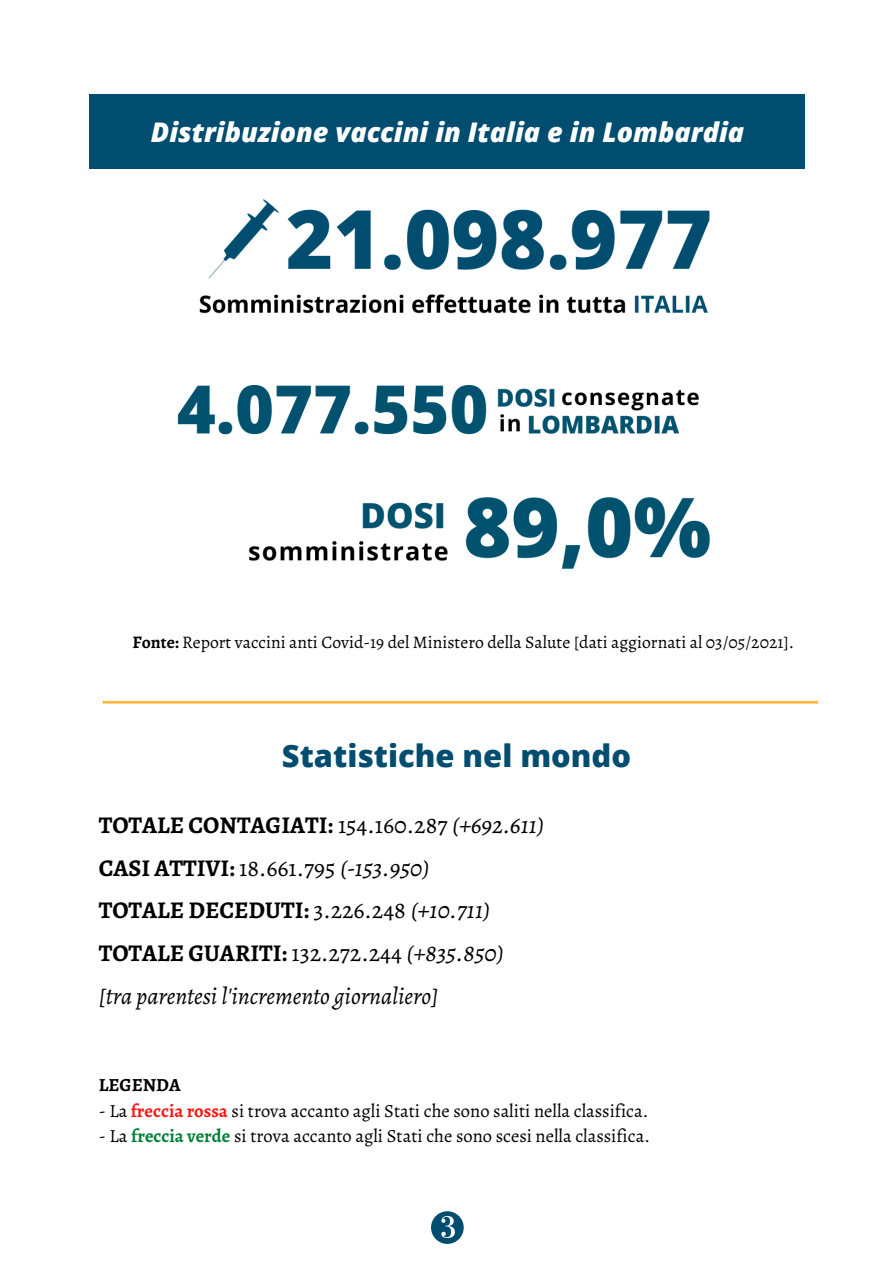
<style>
.page{position:relative;width:894px;height:1264px;background:#fff}
.page>*{position:absolute;margin:0;border:0;box-sizing:border-box;transform-origin:0 0}
.t1{font:800 30.9px "Open Sans";color:#004d70}
.t2{font:italic 800 27px "Open Sans";color:#fff}
.t3{font:700 24px "Alegreya";color:#000}
.t4{font:italic 24px "Alegreya";color:#000}
.t5{font:18.45px "Alegreya";color:#000}
.t6{font:700 18.45px "Alegreya";color:#000}
.t7{font:17.7px "Alegreya";color:#000}
.s1{font-weight:700}
.s2{font-weight:400}
.s3{font-weight:400;font-style:italic}
.s4{font-weight:700;color:#ff1616}
.s5{font-weight:700;color:#008037}
</style>
<div class="page">
<svg style="left:431px;top:1211px;width:32px;height:32px"></svg>
<div style="left:89px;top:94px;width:715px;height:75px;background:#004d70"></div>
<img style="left:199px;top:199px;width:511px;height:115px">
<img style="left:177px;top:385px;width:533px;height:184px">
<svg style="left:103px;top:701px;width:714px;height:2px"></svg>
<p class="t2" style="left:151px;top:113px;width:594px">Distribuzione vaccini in Italia e in Lombardia</p>
<p class="t7" style="left:132px;top:630px;width:663px"><span class="s1">Fonte:</span> Report vaccini anti Covid-19 del Ministero della Salute [dati aggiornati al 03/05/2021].</p>
<p class="t1" style="left:282px;top:733px;width:350px">Statistiche nel mondo</p>
<p class="t3" style="left:99px;top:808px;width:447px">TOTALE CONTAGIATI: <span class="s2">154.160.287</span> <span class="s3">(+692.611)</span></p>
<p class="t3" style="left:99px;top:851px;width:332px">CASI ATTIVI: <span class="s2">18.661.795</span> <span class="s3">(-153.950)</span></p>
<p class="t3" style="left:99px;top:894px;width:393px">TOTALE DECEDUTI: <span class="s2">3.226.248</span> <span class="s3">(+10.711)</span></p>
<p class="t3" style="left:99px;top:936px;width:407px">TOTALE GUARITI: <span class="s2">132.272.244</span> <span class="s3">(+835.850)</span></p>
<p class="t4" style="left:99px;top:979px;width:341px">[tra parentesi l'incremento giornaliero]</p>
<p class="t6" style="left:99px;top:1072px;width:83px">LEGENDA</p>
<p class="t5" style="left:99px;top:1097px;width:551px">- La <span class="s4">freccia rossa</span> si trova accanto agli Stati che sono saliti nella classifica.</p>
<p class="t5" style="left:99px;top:1123px;width:552px">- La <span class="s5">freccia verde</span> si trova accanto agli Stati che sono scesi nella classifica.</p>
</div>
